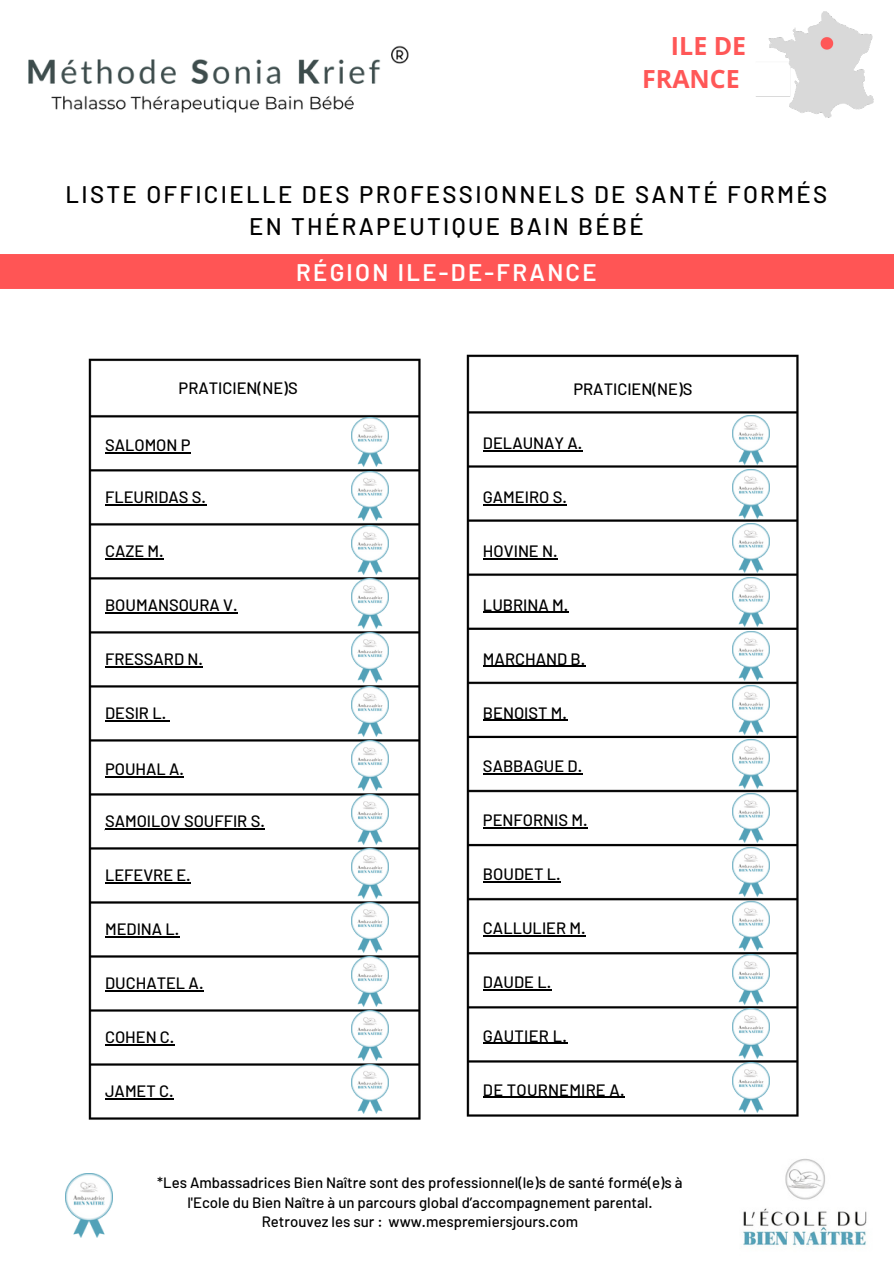
<style>
.page{position:relative;width:894px;height:1264px;background:#fff}
.page>*{position:absolute;margin:0;border:0;box-sizing:border-box;transform-origin:0 0}
.t1{font:700 24.9px/33.8px "Open Sans";color:#ff5757;text-align:right}
.t2{font:500 24px/31.5px "Barlow";letter-spacing:.095em;color:#010000;text-align:center}
.t3{font:600 24px "Barlow";letter-spacing:.095em;color:#fff}
.t4{font:500 16.5px "Barlow";color:#000}
.t5{font:500 15px/19.2px "Barlow";color:#000;text-align:center}
</style>
<div class="page">
<img style="left:88px;top:358px;width:333px;height:762px">
<img style="left:466px;top:354px;width:333px;height:763px">
<img style="left:756px;top:11px;width:118px;height:107px">
<img style="left:351px;top:471px;width:37px;height:49px">
<img style="left:351px;top:902px;width:37px;height:50px">
<img style="left:351px;top:794px;width:37px;height:50px">
<img style="left:351px;top:1064px;width:37px;height:49px">
<img style="left:351px;top:525px;width:37px;height:49px">
<img style="left:351px;top:579px;width:37px;height:49px">
<img style="left:351px;top:633px;width:37px;height:49px">
<img style="left:351px;top:417px;width:37px;height:49px">
<div style="left:0;top:255px;width:893px;height:34px;background:#f55"></div>
<div style="left:102px;top:918px;width:166px;height:21px;background:#fff"></div>
<hr style="left:105px;top:936px;width:74px;height:1px;background:#000">
<div style="left:96px;top:1080px;width:166px;height:22px;background:#fff"></div>
<hr style="left:105px;top:1097px;width:54px;height:2px;background:#000">
<svg style="left:159px;top:1098px;width:15px;height:1px"></svg>
<div style="left:101px;top:488px;width:156px;height:22px;background:#fff"></div>
<hr style="left:105px;top:504px;width:101px;height:1px;background:#000">
<div style="left:105px;top:817px;width:166px;height:22px;background:#fff"></div>
<hr style="left:105px;top:828px;width:160px;height:1px;background:#000">
<hr style="left:105px;top:558px;width:59px;height:1px;background:#000">
<hr style="left:105px;top:666px;width:98px;height:1px;background:#000">
<hr style="left:105px;top:612px;width:132px;height:1px;background:#000">
<img style="left:351px;top:956px;width:37px;height:50px">
<img style="left:351px;top:1010px;width:37px;height:49px">
<hr style="left:105px;top:1044px;width:69px;height:1px;background:#000">
<hr style="left:105px;top:990px;width:98px;height:1px;background:#000">
<img style="left:351px;top:848px;width:37px;height:50px">
<hr style="left:105px;top:882px;width:86px;height:1px;background:#000">
<img style="left:351px;top:687px;width:37px;height:49px">
<hr style="left:105px;top:720px;width:61px;height:1px;background:#000">
<img style="left:732px;top:415px;width:37px;height:50px">
<img style="left:732px;top:469px;width:37px;height:50px">
<img style="left:732px;top:523px;width:37px;height:50px">
<img style="left:732px;top:577px;width:37px;height:49px">
<img style="left:732px;top:631px;width:37px;height:49px">
<img style="left:732px;top:685px;width:37px;height:49px">
<img style="left:732px;top:739px;width:37px;height:49px">
<img style="left:732px;top:793px;width:37px;height:49px">
<div style="left:477px;top:544px;width:166px;height:22px;background:#fff"></div>
<hr style="left:483px;top:558px;width:74px;height:1px;background:#000">
<hr style="left:483px;top:719px;width:84px;height:1px;background:#000">
<div style="left:474px;top:491px;width:166px;height:21px;background:#fff"></div>
<hr style="left:483px;top:504px;width:83px;height:1px;background:#000">
<hr style="left:483px;top:612px;width:85px;height:1px;background:#000">
<div style="left:478px;top:647px;width:166px;height:21px;background:#fff"></div>
<div style="left:478px;top:760px;width:166px;height:21px;background:#fff"></div>
<hr style="left:483px;top:773px;width:99px;height:1px;background:#000">
<hr style="left:483px;top:450px;width:99px;height:1px;background:#000">
<hr style="left:483px;top:665px;width:102px;height:2px;background:#000">
<hr style="left:483px;top:827px;width:104px;height:1px;background:#000">
<img style="left:732px;top:847px;width:37px;height:49px">
<img style="left:732px;top:901px;width:37px;height:49px">
<img style="left:732px;top:954px;width:37px;height:50px">
<img style="left:732px;top:1008px;width:37px;height:50px">
<img style="left:732px;top:1062px;width:37px;height:50px">
<hr style="left:483px;top:989px;width:68px;height:1px;background:#000">
<hr style="left:483px;top:881px;width:77px;height:1px;background:#000">
<hr style="left:483px;top:935px;width:102px;height:1px;background:#000">
<hr style="left:483px;top:1042px;width:84px;height:2px;background:#000">
<div style="left:478px;top:1078px;width:166px;height:22px;background:#fff"></div>
<hr style="left:483px;top:1096px;width:141px;height:1px;background:#000">
<img style="left:28px;top:45px;width:381px;height:68px">
<img style="left:66px;top:1173px;width:47px;height:64px">
<hr style="left:105px;top:776px;width:79px;height:1px;background:#000">
<img style="left:351px;top:741px;width:37px;height:49px">
<hr style="left:105px;top:452px;width:85px;height:1px;background:#000">
<img style="left:741px;top:1159px;width:126px;height:87px">
<h2 class="t1" style="left:642px;top:28px;width:106px">ILE DE<br>FRANCE</h2>
<h2 class="t2" style="left:65px;top:178px;width:763px">LISTE OFFICIELLE DES PROFESSIONNELS DE SANTÉ FORMÉS<br>EN THÉRAPEUTIQUE BAIN BÉBÉ</h2>
<h2 class="t3" style="left:296px;top:257px;width:302px">RÉGION ILE-DE-FRANCE</h2>
<p class="t4" style="left:178px;top:378px;width:120px">PRATICIEN(NE)S</p>
<p class="t4" style="left:573px;top:378px;width:120px">PRATICIEN(NE)S</p>
<p class="t4" style="left:105px;top:435px;width:87px">SALOMON P</p>
<h2 class="t4" style="left:483px;top:432px;width:101px">DELAUNAY A.</h2>
<h2 class="t4" style="left:105px;top:486px;width:102px">FLEURIDAS S.</h2>
<h2 class="t4" style="left:483px;top:486px;width:85px">GAMEIRO S.</h2>
<h2 class="t4" style="left:105px;top:540px;width:60px">CAZE M.</h2>
<h2 class="t4" style="left:483px;top:540px;width:76px">HOVINE N.</h2>
<p class="t4" style="left:105px;top:594px;width:134px">BOUMANSOURA V.</p>
<h2 class="t4" style="left:483px;top:594px;width:87px">LUBRINA M.</h2>
<h2 class="t4" style="left:105px;top:648px;width:99px">FRESSARD N.</h2>
<h2 class="t4" style="left:483px;top:648px;width:104px">MARCHAND B.</h2>
<p class="t4" style="left:105px;top:702px;width:63px">DESIR L.</p>
<h2 class="t4" style="left:483px;top:702px;width:86px">BENOIST M.</h2>
<p class="t4" style="left:105px;top:758px;width:80px">POUHAL A.</p>
<h2 class="t4" style="left:483px;top:756px;width:101px">SABBAGUE D.</h2>
<h2 class="t4" style="left:105px;top:810px;width:161px">SAMOILOV SOUFFIR S.</h2>
<h2 class="t4" style="left:483px;top:809px;width:106px">PENFORNIS M.</h2>
<p class="t4" style="left:105px;top:864px;width:87px">LEFEVRE E.</p>
<p class="t4" style="left:483px;top:863px;width:79px">BOUDET L.</p>
<h2 class="t4" style="left:105px;top:918px;width:76px">MEDINA L.</h2>
<p class="t4" style="left:483px;top:917px;width:104px">CALLULIER M.</p>
<p class="t4" style="left:105px;top:972px;width:100px">DUCHATEL A.</p>
<p class="t4" style="left:483px;top:971px;width:70px">DAUDE L.</p>
<p class="t4" style="left:105px;top:1026px;width:71px">COHEN C.</p>
<p class="t4" style="left:483px;top:1025px;width:85px">GAUTIER L.</p>
<h2 class="t4" style="left:105px;top:1080px;width:70px">JAMET C.</h2>
<p class="t4" style="left:483px;top:1079px;width:143px">DE TOURNEMIRE A.</p>
<p class="t5" style="left:157px;top:1172px;width:526px">*Les Ambassadrices Bien Naître sont des professionnel(le)s de santé formé(e)s à l'Ecole du Bien Naître à un parcours global d’accompagnement parental.</p>
<p class="t5" style="left:262px;top:1211px;width:318px">Retrouvez les sur : www.mespremiersjours.com</p>
</div>
